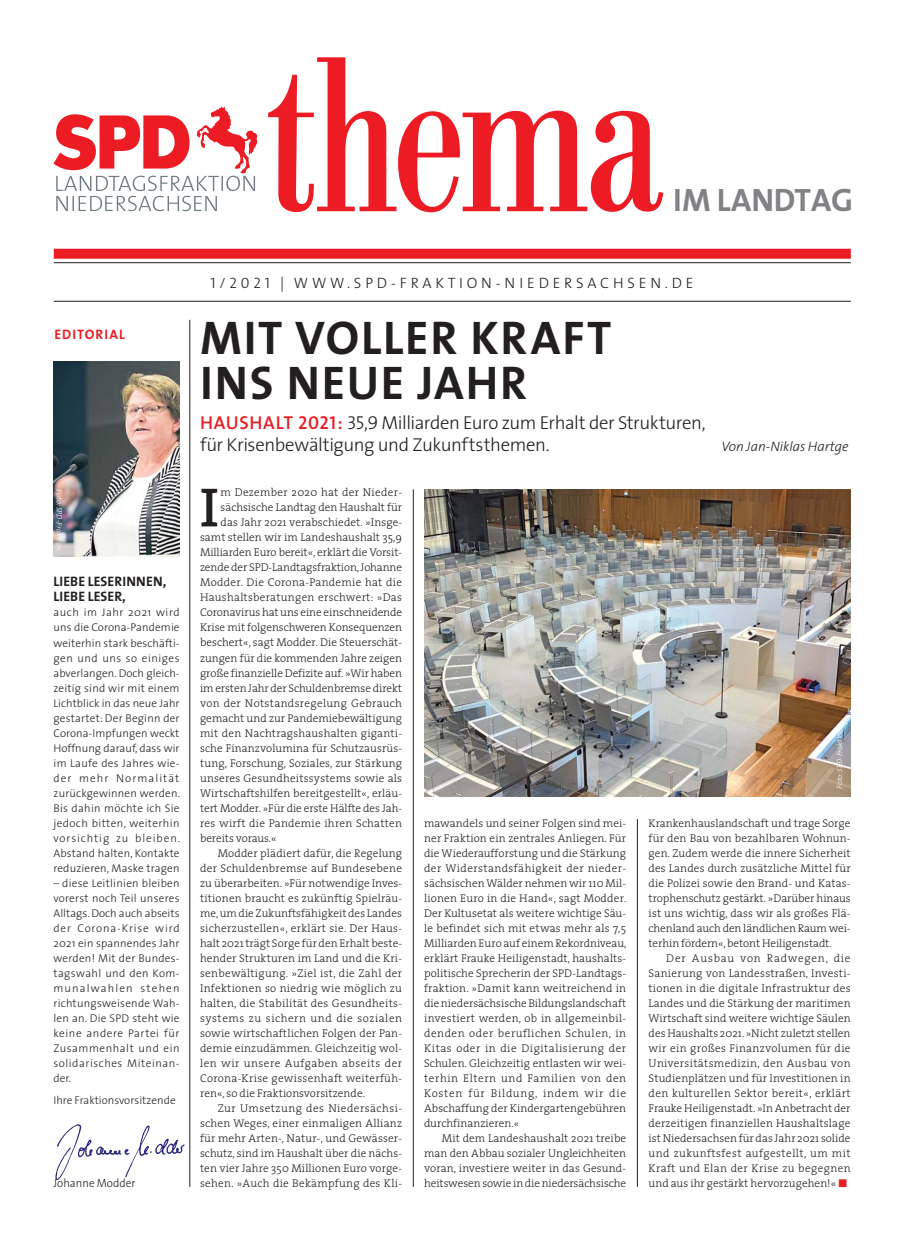
<style>
.page{position:relative;width:904px;height:1241px;background:#fff}
.page>*{position:absolute;margin:0;border:0;box-sizing:border-box;transform-origin:0 0}
.t1{font:600 55.75px "The Serif";color:#231f20}
.t2{font:47.5px/45px "The Sans Bold Caps";letter-spacing:.04em;color:#231f20}
.t3{font:700 32.5px "The Sans";letter-spacing:.005em;color:#808285}
.t4{font:300 18.75px/22.5px "The Sans";letter-spacing:-.025em;color:#231f20}
.t5{font:15px "The Sans Light Caps";letter-spacing:.255em;color:#231f20}
.t6{font:700 13.75px/15px "The Sans";letter-spacing:.005em;color:#231f20}
.t7{font:italic 300 13.75px "The Sans";color:#231f20}
.t8{font:700 13.75px "The Sans";letter-spacing:.08em;color:#ea1d25}
.t9{font:300 11.88px "The Sans";letter-spacing:.005em;color:#231f20;scale:.95 1}
.t10{font:300 11.25px/15px "The Serif";letter-spacing:.01em;color:#231f20;text-align:justify}
.t11{font:300 11.25px/15px "The Sans";letter-spacing:.015em;color:#231f20;text-align:justify}
.t12{font:300 11.25px "The Serif";letter-spacing:.03em;color:#231f20}
.t13{font:300 11.25px "The Serif";letter-spacing:.045em;color:#231f20}
.t14{font:300 11.25px "The Serif";letter-spacing:.04em;color:#231f20}
.t15{font:italic 300 7.5px "The Serif";letter-spacing:.005em;color:#fff}
.s1{font-family:"The Sans Semi Bold Caps";font-weight:400;color:#ed1c24}
.s2{font-family:"The Sans Light Caps";font-weight:400}
.s3{font-family:"European Pi Three";font-weight:400;color:#ea1d25}
</style>
<div class="page">
<img style="left:424px;top:489px;width:426px;height:307px">
<hr style="left:54px;top:262px;width:796px;height:1px;background:#231f20">
<hr style="left:54px;top:301px;width:796px;height:1px;background:#231f20">
<div style="left:54px;top:249px;width:796px;height:10px;background:#ed1c24"></div>
<img style="left:53px;top:361px;width:126px;height:195px">
<img style="left:55px;top:1124px;width:130px;height:56px">
<svg style="left:268px;top:57px;width:395px;height:155px"></svg>
<svg style="left:54px;top:106px;width:203px;height:105px"></svg>
<hr style="left:190px;top:320px;width:1px;height:866px;background:#231f20">
<hr style="left:413px;top:489px;width:1px;height:697px;background:#231f20">
<hr style="left:637px;top:819px;width:1px;height:367px;background:#231f20">
<h3 class="t3" style="left:673px;top:184px;width:182px">IM LANDTAG</h3>
<p class="t8" style="left:54px;top:327px;width:72px">EDITORIAL</p>
<p class="t15" style="left:63px;top:489px;width:62px;rotate:90deg">Foto: SPD-Fraktion</p>
<p class="t6" style="left:53px;top:574px;width:114px">LIEBE LESERINNEN,<br>LIEBE LESER,</p>
<p class="t11" style="left:53px;top:606px;width:128px">auch im Jahr 2021 wird uns die Corona-Pandemie weiterhin stark beschäfti&shy;gen und uns so einiges abverlangen. Doch gleich&shy;zeitig sind wir mit einem Lichtblick in das neue Jahr gestartet: Der Beginn der Corona-Impfungen weckt Hoffnung darauf, dass wir im Laufe des Jahres wie&shy;der mehr Normalität zurückgewinnen werden.<br>Bis dahin möchte ich Sie jedoch bitten, weiterhin vorsichtig zu bleiben.<br>Abstand halten, Kontakte reduzieren, Maske tragen</p>
<p class="t11" style="left:53px;top:876px;width:128px">– diese Leitlinien bleiben vorerst noch Teil unseres Alltags. Doch auch abseits der Corona-Krise wird 2021 ein spannendes Jahr werden! Mit der Bundes&shy;tagswahl und den Kom&shy;munalwahlen stehen richtungsweisende Wah&shy;len an. Die SPD steht wie keine andere Partei für Zusammenhalt und ein solidarisches Miteinan&shy;der.</p>
<p class="t11" style="left:53px;top:1093px;width:124px">Ihre Fraktionsvorsitzende</p>
<p class="t9" style="left:53px;top:1177px;width:88px">Johanne Modder</p>
<h3 class="t5" style="left:210px;top:273px;width:484px">1/2021 | WWW.SPD-FRAKTION-NIEDERSACHSEN.DE</h3>
<h2 class="t2" style="left:200px;top:315px;width:413px">MIT VOLLER KRAFT<br>INS NEUE JAHR</h2>
<h3 class="t4" style="left:200px;top:413px;width:507px"><span class="s1">HAUSHALT 2021:</span> <span class="s2">35,9</span> Milliarden Euro zum Erhalt der Strukturen, für Krisenbewältigung und Zukunftsthemen.</h3>
<p class="t7" style="left:721px;top:441px;width:129px">Von Jan-Niklas Hartge</p>
<h1 class="t1" style="left:200px;top:480px;width:20px">I</h1>
<p class="t10" style="left:220px;top:485px;width:183px">m Dezember 2020 hat der Nieder-</p>
<p class="t10" style="left:220px;top:500px;width:183px">sächsische Landtag den Haushalt für</p>
<p class="t10" style="left:220px;top:515px;width:183px">das Jahr 2021 verabschiedet. »Insge-</p>
<p class="t10" style="left:200px;top:530px;width:203px">samt stellen wir im Landeshaushalt 35,9</p>
<p class="t10" style="left:200px;top:545px;width:203px">Milliarden Euro bereit«, erklärt die Vorsit-</p>
<p class="t10" style="left:200px;top:560px;width:203px">zende der SPD-Landtagsfraktion, Johanne</p>
<p class="t10" style="left:200px;top:575px;width:203px">Modder. Die Corona-Pandemie hat die</p>
<p class="t10" style="left:200px;top:590px;width:203px">Haushaltsberatungen erschwert: »Das</p>
<p class="t10" style="left:200px;top:605px;width:203px">Coronavirus hat uns eine einschneidende</p>
<p class="t10" style="left:200px;top:620px;width:203px">Krise mit folgenschweren Konsequenzen</p>
<p class="t10" style="left:200px;top:635px;width:203px">beschert«, sagt Modder. Die Steuerschät-</p>
<p class="t10" style="left:200px;top:650px;width:203px">zungen für die kommenden Jahre zeigen</p>
<p class="t10" style="left:200px;top:665px;width:203px">große finanzielle Defizite auf. »Wir haben</p>
<p class="t10" style="left:200px;top:680px;width:203px">im ersten Jahr der Schuldenbremse direkt</p>
<p class="t12" style="left:200px;top:697px;width:203px">von der Notstandsregelung Gebrauch</p>
<p class="t10" style="left:200px;top:710px;width:203px">gemacht und zur Pandemiebewältigung</p>
<p class="t10" style="left:200px;top:725px;width:203px">mit den Nachtragshaushalten giganti-</p>
<p class="t10" style="left:200px;top:740px;width:203px">sche Finanzvolumina für Schutzausrüs-</p>
<p class="t10" style="left:200px;top:755px;width:203px">tung, Forschung, Soziales, zur Stärkung</p>
<p class="t10" style="left:200px;top:770px;width:203px">unseres Gesundheitssystems sowie als</p>
<p class="t10" style="left:200px;top:785px;width:203px">Wirtschaftshilfen bereitgestellt«, erläu-</p>
<p class="t10" style="left:200px;top:800px;width:203px">tert Modder. »Für die erste Hälfte des Jah-</p>
<p class="t10" style="left:200px;top:815px;width:203px">res wirft die Pandemie ihren Schatten</p>
<p class="t10" style="left:200px;top:830px;width:78px">bereits voraus.«</p>
<p class="t10" style="left:218px;top:845px;width:186px">Modder plädiert dafür, die Regelung</p>
<p class="t10" style="left:200px;top:860px;width:203px">der Schuldenbremse auf Bundesebene</p>
<p class="t10" style="left:200px;top:875px;width:203px">zu überarbeiten. »Für notwendige Inves-</p>
<p class="t10" style="left:200px;top:890px;width:203px">titionen braucht es zukünftig Spielräu-</p>
<p class="t10" style="left:200px;top:905px;width:203px">me, um die Zukunftsfähigkeit des Landes</p>
<p class="t10" style="left:200px;top:920px;width:203px">sicherzustellen«, erklärt sie. Der Haus-</p>
<p class="t10" style="left:200px;top:935px;width:203px">halt 2021 trägt Sorge für den Erhalt beste-</p>
<p class="t10" style="left:200px;top:950px;width:203px">hender Strukturen im Land und die Kri-</p>
<p class="t12" style="left:200px;top:967px;width:203px">senbewältigung. »Ziel ist, die Zahl der</p>
<p class="t10" style="left:200px;top:980px;width:203px">Infektionen so niedrig wie möglich zu</p>
<p class="t10" style="left:200px;top:995px;width:203px">halten, die Stabilität des Gesundheits-</p>
<p class="t13" style="left:200px;top:1012px;width:203px">systems zu sichern und die sozialen</p>
<p class="t10" style="left:200px;top:1025px;width:203px">sowie wirtschaftlichen Folgen der Pan-</p>
<p class="t10" style="left:200px;top:1040px;width:203px">demie einzudämmen. Gleichzeitig wol-</p>
<p class="t13" style="left:200px;top:1057px;width:203px">len wir unsere Aufgaben abseits der</p>
<p class="t10" style="left:200px;top:1070px;width:203px">Corona-Krise gewissenhaft weiterfüh-</p>
<p class="t10" style="left:200px;top:1085px;width:166px">ren«, so die Fraktionsvorsitzende.</p>
<p class="t14" style="left:218px;top:1102px;width:186px">Zur Umsetzung des Niedersächsi-</p>
<p class="t10" style="left:200px;top:1115px;width:203px">schen Weges, einer einmaligen Allianz</p>
<p class="t10" style="left:200px;top:1130px;width:203px">für mehr Arten-, Natur-, und Gewässer-</p>
<p class="t10" style="left:200px;top:1145px;width:203px">schutz, sind im Haushalt über die nächs-</p>
<p class="t10" style="left:200px;top:1160px;width:203px">ten vier Jahre 350 Millionen Euro vorge-</p>
<p class="t10" style="left:200px;top:1175px;width:203px">sehen. »Auch die Bekämpfung des Kli-</p>
<p class="t10" style="left:424px;top:815px;width:204px">mawandels und seiner Folgen sind mei&shy;ner Fraktion ein zentrales Anliegen. Für die Wiederaufforstung und die Stärkung der Widerstandsfähigkeit der nieder&shy;sächsischen Wälder nehmen wir 110 Mil&shy;lionen Euro in die Hand«, sagt Modder.<br>Der Kultusetat als weitere wichtige Säu&shy;le befindet sich mit etwas mehr als 7,5<br>Milliarden Euro auf einem Rekordniveau, erklärt Frauke Heiligenstadt, haushalts&shy;politische Sprecherin der SPD-Landtags&shy;fraktion. »Damit kann weitreichend in die niedersächsische Bildungslandschaft investiert werden, ob in allgemeinbil&shy;denden oder beruflichen Schulen, in Kitas oder in die Digitalisierung der Schulen. Gleichzeitig entlasten wir wei&shy;terhin Eltern und Familien von den Kosten für Bildung, indem wir die Abschaffung der Kindergartengebühren durchfinanzieren.«</p>
<p class="t10" style="left:424px;top:1130px;width:203px;text-indent:18px">Mit dem Landeshaushalt 2021 treibe man den Abbau sozialer Ungleichheiten voran, investiere weiter in das Gesund&shy;heitswesen sowie in die niedersächsische</p>
<p class="t15" style="left:835px;top:789px;width:62px;rotate:-90deg">Foto: SPD-Fraktion</p>
<p class="t10" style="left:648px;top:815px;width:204px">Krankenhauslandschaft und trage Sorge für den Bau von bezahlbaren Wohnun&shy;gen. Zudem werde die innere Sicherheit des Landes durch zusätzliche Mittel für die Polizei sowie den Brand- und Katas&shy;trophenschutz gestärkt. »Darüber hinaus ist uns wichtig, dass wir als großes Flä&shy;chenland auch den ländlichen Raum wei&shy;terhin fördern«, betont Heiligenstadt.</p>
<p class="t10" style="left:648px;top:950px;width:203px;text-indent:18px">Der Ausbau von Radwegen, die Sanierung von Landesstraßen, Investi&shy;tionen in die digitale Infrastruktur des Landes und die Stärkung der maritimen Wirtschaft sind weitere wichtige Säulen des Haushalts 2021. »Nicht zuletzt stellen wir ein großes Finanzvolumen für die Universitätsmedizin, den Ausbau von Studienplätzen und für Investitionen in den kulturellen Sektor bereit«, erklärt Frauke Heiligenstadt. »In Anbetracht der derzeitigen finanziellen Haushaltslage ist Niedersachsen für das Jahr 2021 solide und zukunftsfest aufgestellt, um mit Kraft und Elan der Krise zu begegnen und aus ihr gestärkt hervorzugehen!« <span class="s3">-</span></p>
</div>
